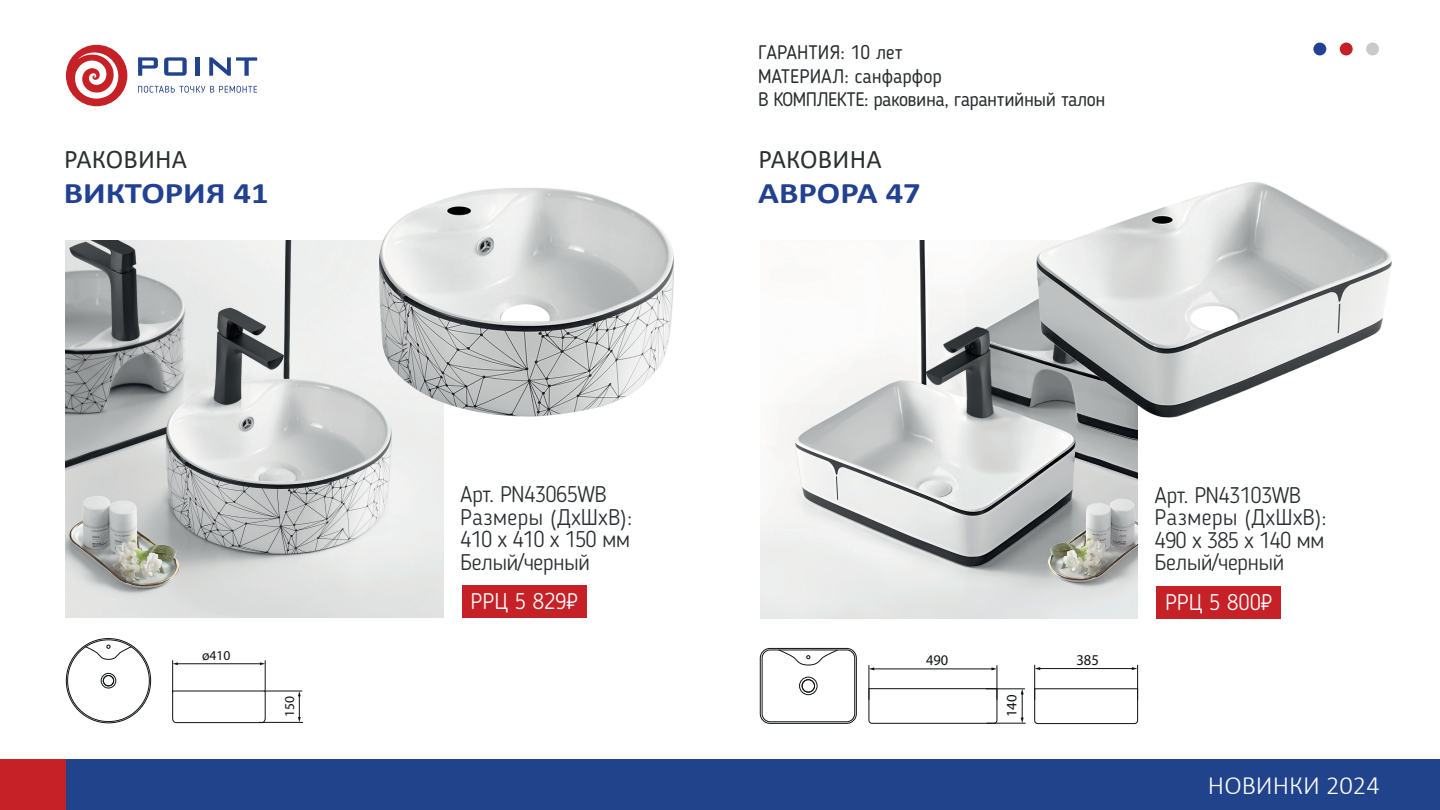
<style>
.page{position:relative;width:1440px;height:810px;background:#fff}
.page>*{position:absolute;margin:0;border:0;box-sizing:border-box;transform-origin:0 0}
.t1{font:700 30px "Calibri";color:#224191;scale:1.15 1}
.t2{font:27px "Calibri";letter-spacing:.01em;color:#2a2f32}
.t3{font:300 26.55px "Calibri";color:#fff}
.t4{font:300 22.5px/22.5px "Blogger Sans";letter-spacing:-.025em;color:#2a2f32}
.t5{font:300 22.5px "Blogger Sans";color:#fff}
.t6{font:19.5px/23.4px "Blogger Sans";letter-spacing:-.025em;color:#2a2f32}
.t7{font:15px "Myriad Pro";color:#101315}
.t8{font:14.85px "Myriad Pro";color:#101315}
.t9{font:14.4px "Myriad Pro";color:#101315}
.t10{font:13.65px "Myriad Pro";color:#101315}
</style>
<div class="page">
<img style="left:66px;top:240px;width:348px;height:375px">
<img style="left:376px;top:188px;width:298px;height:231px">
<svg style="left:501px;top:304px;width:49px;height:17px"></svg>
<div style="left:66px;top:760px;width:1374px;height:50px;background:#21438c"></div>
<div style="left:0;top:760px;width:66px;height:50px;background:#c52127"></div>
<svg style="left:138px;top:57px;width:20px;height:19px"></svg>
<svg style="left:164px;top:57px;width:23px;height:19px"></svg>
<hr style="left:196px;top:57px;width:4px;height:19px;background:#21438c">
<svg style="left:209px;top:57px;width:48px;height:19px"></svg>
<div style="left:66px;top:45px;width:61px;height:61px;background:#c52127;border-radius:50%"></div>
<svg style="left:74px;top:52px;width:44px;height:47px"></svg>
<svg style="left:138px;top:86px;width:119px;height:7px"></svg>
<div style="left:1313px;top:43px;width:13px;height:12px;background:#224191;border-radius:50%"></div>
<div style="left:1340px;top:43px;width:13px;height:12px;background:#c62026;border-radius:50%"></div>
<div style="left:1366px;top:43px;width:13px;height:12px;background:#c9cbca;border-radius:50%"></div>
<div style="left:462px;top:585px;width:125px;height:33px;background:#c52127"></div>
<svg style="left:172px;top:690px;width:94px;height:33px"></svg>
<hr style="left:265px;top:660px;width:1px;height:30px;background:#101315">
<hr style="left:172px;top:660px;width:1px;height:32px;background:#101315">
<hr style="left:177px;top:663px;width:84px;height:1px;background:#101315">
<svg style="left:260px;top:662px;width:5px;height:3px"></svg>
<svg style="left:173px;top:662px;width:5px;height:3px"></svg>
<svg style="left:298px;top:692px;width:3px;height:30px"></svg>
<hr style="left:264px;top:691px;width:38px;height:1px;background:#101315">
<hr style="left:259px;top:722px;width:44px;height:1px;background:#101315">
<div style="left:101px;top:673px;width:15px;height:15px;border:1px solid #101315;border-radius:50%"></div>
<div style="left:103px;top:675px;width:11px;height:11px;border:1px solid #101315;border-radius:50%"></div>
<div style="left:67px;top:639px;width:83px;height:83px;border:1px solid #101315;border-radius:50%"></div>
<svg style="left:84px;top:645px;width:48px;height:15px"></svg>
<hr style="left:997px;top:665px;width:1px;height:35px;background:#101315">
<hr style="left:869px;top:665px;width:1px;height:35px;background:#101315">
<hr style="left:873px;top:669px;width:119px;height:1px;background:#101315">
<svg style="left:991px;top:667px;width:6px;height:3px"></svg>
<svg style="left:869px;top:667px;width:5px;height:3px"></svg>
<svg style="left:1021px;top:690px;width:3px;height:33px"></svg>
<hr style="left:986px;top:689px;width:39px;height:1px;background:#101315">
<hr style="left:987px;top:723px;width:39px;height:1px;background:#101315">
<svg style="left:869px;top:688px;width:128px;height:36px"></svg>
<hr style="left:1137px;top:665px;width:1px;height:35px;background:#101315">
<hr style="left:1034px;top:665px;width:1px;height:35px;background:#101315">
<hr style="left:1039px;top:668px;width:95px;height:1px;background:#101315">
<svg style="left:1035px;top:667px;width:5px;height:3px"></svg>
<svg style="left:1034px;top:688px;width:104px;height:36px"></svg>
<div style="left:799px;top:677px;width:18px;height:18px;border:1px solid #101315;border-radius:50%"></div>
<div style="left:802px;top:679px;width:13px;height:13px;border:1px solid #101315;border-radius:50%"></div>
<svg style="left:782px;top:652px;width:53px;height:14px"></svg>
<div style="left:760px;top:648px;width:97px;height:76px;border:1px solid #101315;border-radius:10px"></div>
<div style="left:762px;top:650px;width:93px;height:72px;border:1px solid #101315;border-radius:8px"></div>
<img style="left:760px;top:241px;width:378px;height:377px">
<div style="left:1156px;top:586px;width:125px;height:32px;background:#c52127"></div>
<img style="left:1027px;top:182px;width:365px;height:243px">
<svg style="left:1191px;top:306px;width:47px;height:25px"></svg>
<p class="t2" style="left:64px;top:140px;width:125px">РАКОВИНА</p>
<h1 class="t1" style="left:64px;top:172px;width:180px">ВИКТОРИЯ 41</h1>
<p class="t10" style="left:202px;top:647px;width:30px">ø410</p>
<p class="t10" style="left:281px;top:717px;width:22px;rotate:-90deg">150</p>
<p class="t4" style="left:460px;top:483px;width:173px">Арт. PN43065WB<br>Размеры (ДхШхВ):<br>410 х 410 х 150 мм<br>Белый/черный</p>
<p class="t5" style="left:471px;top:588px;width:109px">РРЦ 5 829₽</p>
<p class="t6" style="left:758px;top:41px;width:349px">ГАРАНТИЯ: 10 лет<br>МАТЕРИАЛ: санфарфор<br>В КОМПЛЕКТЕ: раковина, гарантийный талон</p>
<p class="t2" style="left:758px;top:140px;width:125px">РАКОВИНА</p>
<h1 class="t1" style="left:758px;top:172px;width:143px">АВРОРА 47</h1>
<p class="t8" style="left:926px;top:651px;width:24px">490</p>
<p class="t9" style="left:1003px;top:717px;width:24px;rotate:-90deg">140</p>
<p class="t7" style="left:1076px;top:651px;width:24px">385</p>
<p class="t4" style="left:1155px;top:484px;width:173px">Арт. PN43103WB<br>Размеры (ДхШхВ):<br>490 х 385 х 140 мм<br>Белый/черный</p>
<p class="t5" style="left:1165px;top:588px;width:109px">РРЦ 5 800₽</p>
<p class="t3" style="left:1208px;top:769px;width:173px">НОВИНКИ 2024</p>
</div>
